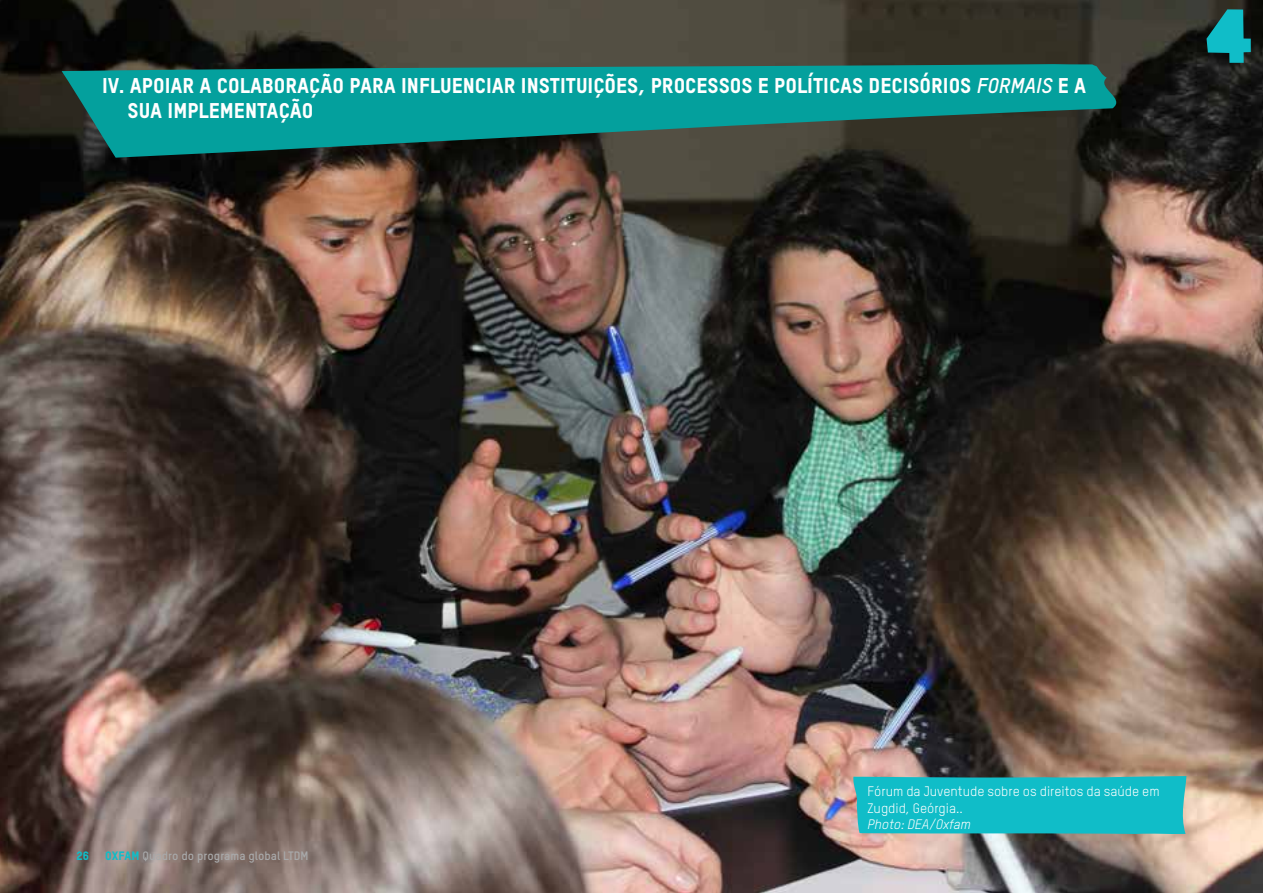
<style>
.page{position:relative;width:1263px;height:893px;background:#fff}
.page>*{position:absolute;margin:0;border:0;box-sizing:border-box;transform-origin:0 0}
.t1{font:75px "Oxfam Global Headline";color:#10bdc8}
.t2{font:21px/25.2px "Oxfam TSTARPRO Headline";color:#fff}
.t3{font:13.5px/16.5px "Oxfam TSTARPRO";color:#fff}
.t4{font:italic 13.5px "Oxfam TSTARPRO";color:#fff}
.t5{font:700 12px "Oxfam TSTARPRO";color:#a8a9aa}
.t6{font:12px "Oxfam TSTARPRO Headline";color:#10bdc8}
.s1{font-family:"Oxfam TSTARPRO";font-weight:700;font-style:italic}
.s2{font-family:"Oxfam TSTARPRO Headline";font-weight:400;color:#10bdc8}
</style>
<div class="page">
<img style="left:0;top:0;width:1263px;height:893px">
<svg style="left:62px;top:64px;width:1064px;height:94px;background:#137a75"></svg>
<div style="left:852px;top:776px;width:334px;height:58px;background:#10bdc8"></div>
<p class="t2" style="left:128px;top:71px;width:960px;text-indent:-26px">IV. APOIAR A COLABORAÇÃO PARA INFLUENCIAR INSTITUIÇÕES, PROCESSOS E POLÍTICAS DECISÓRIOS <span class="s1">FORMAIS</span> E A<br>SUA IMPLEMENTAÇÃO</p>
<h1 class="t1" style="left:1204px;top:-27px;width:51px">4</h1>
<p class="t6" style="left:77px;top:846px;width:14px">26</p>
<p class="t5" style="left:105px;top:846px;width:205px"><span class="s2">OXFAM</span> Quadro do programa global LTDM</p>
<p class="t3" style="left:867px;top:782px;width:294px">Fórum da Juventude sobre os direitos da saúde em<br>Zugdid, Geórgia..</p>
<p class="t4" style="left:867px;top:814px;width:105px">Photo: DEA/Oxfam</p>
</div>
